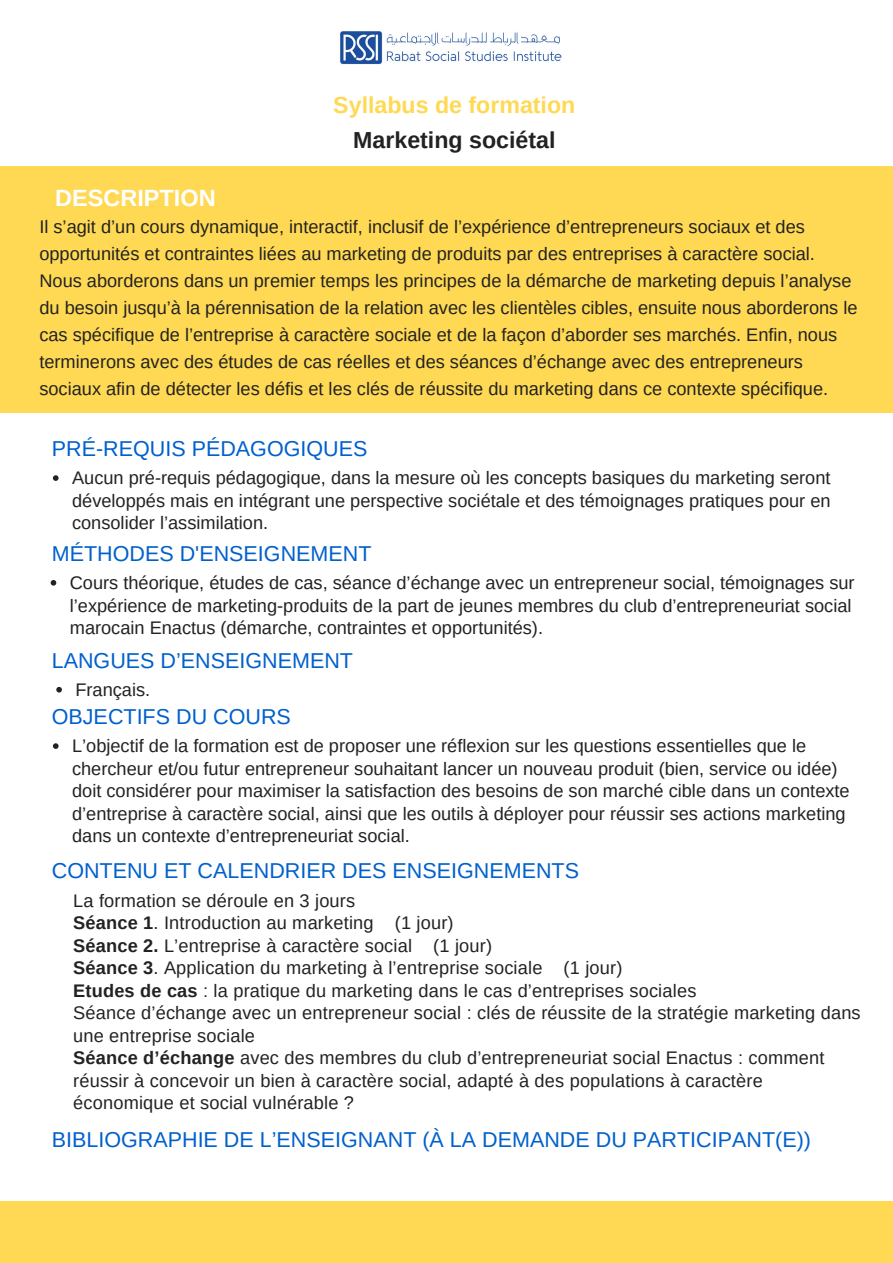
<style>
.page{position:relative;width:893px;height:1263px;background:#fff}
.page>*{position:absolute;margin:0;border:0;box-sizing:border-box;transform-origin:0 0}
.t1{font:700 23.55px "Arimo";color:#fff}
.t2{font:700 23.25px "Arimo";color:#ffd953}
.t3{font:700 23.25px "Arimo";color:#222}
.t4{font:21.45px "Arimo";color:#0060cc}
.t5{font:18.15px/22.5px "Arimo";color:#222}
.s1{font-weight:700}
</style>
<div class="page">
<div style="left:0;top:167px;width:893px;height:246px;background:#ffd953"></div>
<div style="left:0;top:1201px;width:893px;height:62px;background:#ffd953"></div>
<svg style="left:53px;top:475px;width:6px;height:6px"></svg>
<svg style="left:51px;top:580px;width:5px;height:6px"></svg>
<svg style="left:56px;top:687px;width:6px;height:5px"></svg>
<svg style="left:53px;top:743px;width:6px;height:6px"></svg>
<img style="left:340px;top:31px;width:222px;height:34px">
<p class="t1" style="left:55px;top:184px;width:162px">DESCRIPTION</p>
<p class="t2" style="left:333px;top:92px;width:244px">Syllabus de formation</p>
<p class="t3" style="left:353px;top:126px;width:204px">Marketing sociétal</p>
<p class="t5" style="left:39px;top:213px;width:820px;line-height:27px">Il s’agit d’un cours dynamique, interactif, inclusif de l’expérience d’entrepreneurs sociaux et des opportunités et contraintes liées au marketing de produits par des entreprises à caractère social.<br>Nous aborderons dans un premier temps les principes de la démarche de marketing depuis l’analyse du besoin jusqu’à la pérennisation de la relation avec les clientèles cibles, ensuite nous aborderons le cas spécifique de l’entreprise à caractère sociale et de la façon d’aborder ses marchés. Enfin, nous terminerons avec des études de cas réelles et des séances d’échange avec des entrepreneurs sociaux afin de détecter les défis et les clés de réussite du marketing dans ce contexte spécifique.</p>
<p class="t4" style="left:52px;top:437px;width:317px">PRÉ-REQUIS PÉDAGOGIQUES</p>
<p class="t5" style="left:72px;top:467px;width:760px;text-align:justify">Aucun pré-requis pédagogique, dans la mesure où les concepts basiques du marketing seront développés mais en intégrant une perspective sociétale et des témoignages pratiques pour en consolider l’assimilation.</p>
<p class="t4" style="left:52px;top:541px;width:321px">MÉTHODES D'ENSEIGNEMENT</p>
<p class="t5" style="left:70px;top:571px;width:786px">Cours théorique, études de cas, séance d’échange avec un entrepreneur social, témoignages sur l’expérience de marketing-produits de la part de jeunes membres du club d’entrepreneuriat social marocain Enactus (démarche, contraintes et opportunités).</p>
<p class="t4" style="left:52px;top:648px;width:303px">LANGUES D’ENSEIGNEMENT</p>
<p class="t5" style="left:75px;top:678px;width:76px">Français.</p>
<p class="t4" style="left:52px;top:705px;width:241px">OBJECTIFS DU COURS</p>
<p class="t5" style="left:72px;top:735px;width:779px">L’objectif de la formation est de proposer une réflexion sur les questions essentielles que le chercheur et/ou futur entrepreneur souhaitant lancer un nouveau produit (bien, service ou idée) doit considérer pour maximiser la satisfaction des besoins de son marché cible dans un contexte d’entreprise à caractère social, ainsi que les outils à déployer pour réussir ses actions marketing dans un contexte d’entrepreneuriat social.</p>
<p class="t4" style="left:52px;top:859px;width:529px">CONTENU ET CALENDRIER DES ENSEIGNEMENTS</p>
<p class="t5" style="left:73px;top:889px;width:789px">La formation se déroule en 3 jours<br><span class="s1">Séance 1</span>. Introduction au marketing (1 jour)<br><span class="s1">Séance 2.</span> L’entreprise à caractère social (1 jour)<br><span class="s1">Séance 3</span>. Application du marketing à l’entreprise sociale (1 jour)<br><span class="s1">Etudes de cas</span> : la pratique du marketing dans le cas d’entreprises sociales<br>Séance d’échange avec un entrepreneur social : clés de réussite de la stratégie marketing dans une entreprise sociale<br><span class="s1">Séance d’échange</span> avec des membres du club d’entrepreneuriat social Enactus : comment réussir à concevoir un bien à caractère social, adapté à des populations à caractère économique et social vulnérable ?</p>
<p class="t4" style="left:52px;top:1128px;width:761px">BIBLIOGRAPHIE DE L’ENSEIGNANT (À LA DEMANDE DU PARTICIPANT(E))</p>
</div>
